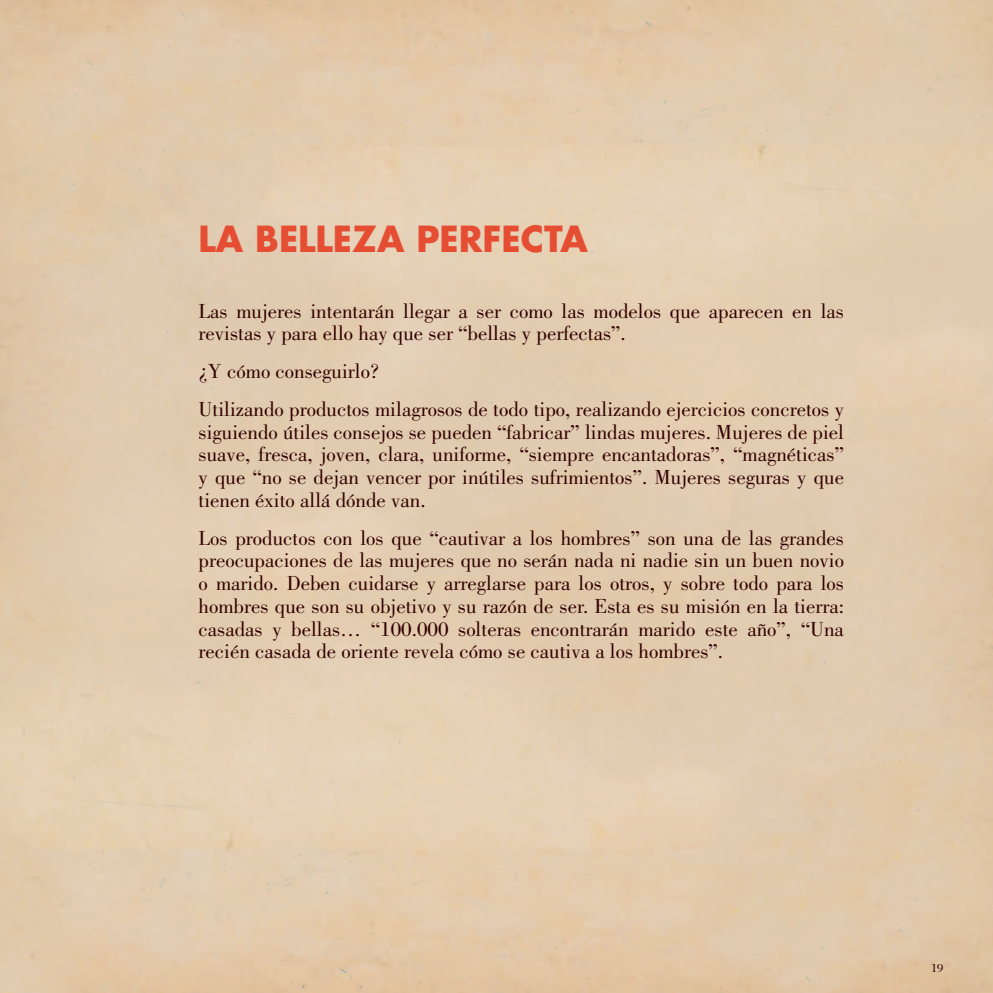
<style>
.page{position:relative;width:993px;height:993px;background:#fff}
.page>*{position:absolute;margin:0;border:0;box-sizing:border-box;transform-origin:0 0}
.t1{font:700 35px "Futura Std";color:#e64e34}
.t2{font:21px/22.8px "Bodoni Std";color:#320000}
.t3{font:12.25px "Bodoni Std";color:#320000}
</style>
<div class="page">
<h1 class="t1" style="left:198px;top:216px;width:390px">LA BELLEZA PERFECTA</h1>
<p class="t2" style="left:198px;top:299px;width:646px">Las mujeres intentarán llegar a ser como las modelos que aparecen en las revistas y para ello hay que ser “bellas y perfectas”.</p>
<p class="t2" style="left:198px;top:352px;width:646px;line-height:37.6px">¿Y cómo conseguirlo?<br>Utilizando productos milagrosos de todo tipo, realizando ejercicios concretos y</p>
<p class="t2" style="left:198px;top:420px;width:646px;text-align:justify">siguiendo útiles consejos se pueden “fabricar” lindas mujeres. Mujeres de piel suave, fresca, joven, clara, uniforme, “siempre encantadoras”, “magnéticas” y que “no se dejan vencer por inútiles sufrimientos”. Mujeres seguras y que tienen éxito allá dónde van.</p>
<p class="t2" style="left:198px;top:526px;width:646px;text-align:justify">Los productos con los que “cautivar a los hombres” son una de las grandes preocupaciones de las mujeres que no serán nada ni nadie sin un buen novio o marido. Deben cuidarse y arreglarse para los otros, y sobre todo para los hombres que son su objetivo y su razón de ser. Esta es su misión en la tierra: casadas y bellas… “100.000 solteras encontrarán marido este año”, “Una recién casada de oriente revela cómo se cautiva a los hombres”.</p>
<p class="t3" style="left:930px;top:961px;width:14px">19</p>
</div>
